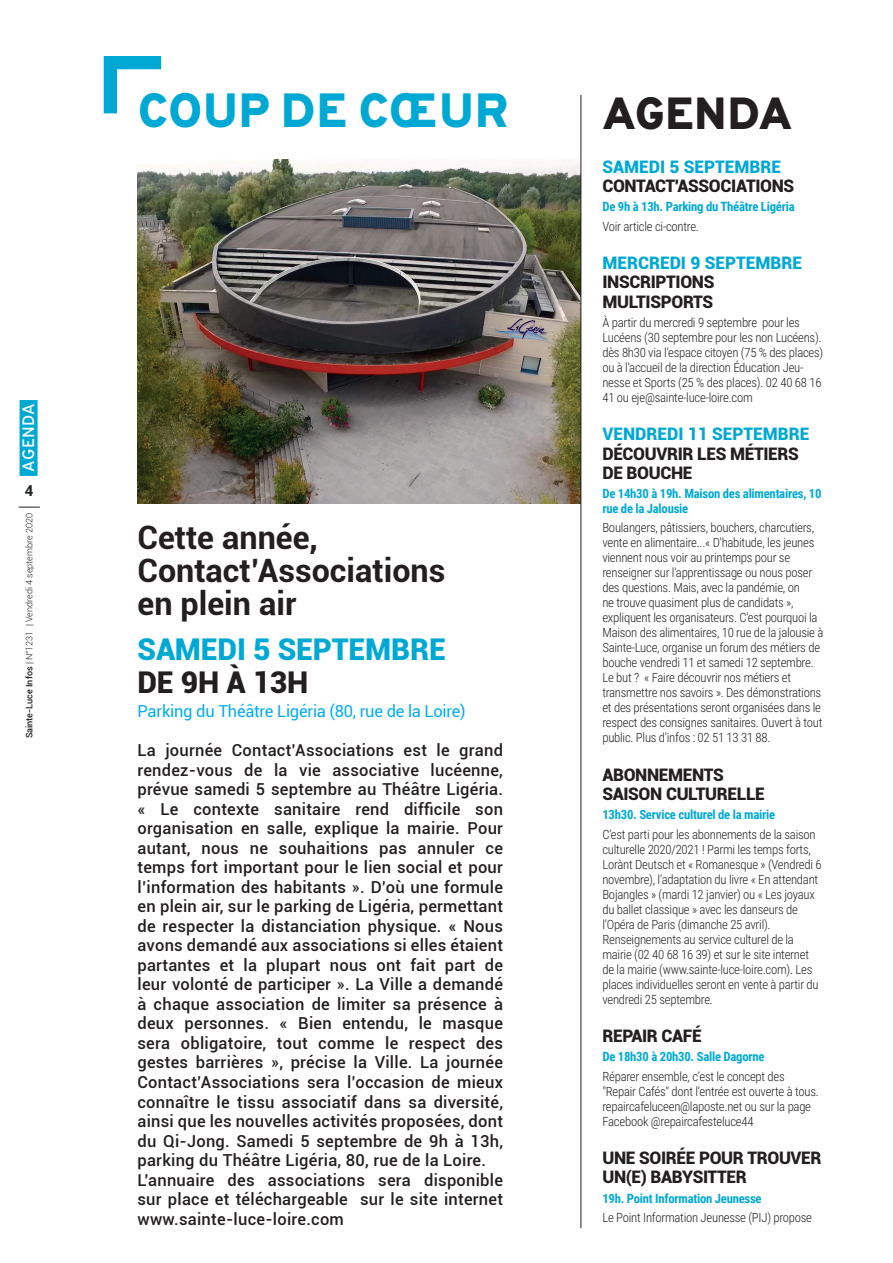
<style>
.page{position:relative;width:893px;height:1263px;background:#fff}
.page>*{position:absolute;margin:0;border:0;box-sizing:border-box;transform-origin:0 0}
.t1{font:800 48px "Overpass";letter-spacing:.01em;color:#00a9d4}
.t2{font:800 45px "Overpass";letter-spacing:.01em;color:#231f20}
.t3{font:700 32.25px/33px "Roboto";color:#231f20}
.t4{font:900 30px "Roboto";letter-spacing:-.005em;color:#00a9d4}
.t5{font:900 30px "Roboto";letter-spacing:-.005em;color:#231f20}
.t6{font:900 17.25px/19.2px "Roboto";letter-spacing:-.02em;color:#231f20}
.t7{font:900 17.25px "Roboto";color:#00a9d4}
.t8{font:500 16.5px/19.5px "Roboto";letter-spacing:.015em;color:#231f20}
.t9{font:16.5px "Roboto";letter-spacing:-.015em;color:#00aeef}
.t10{font:600 16.5px "Overpass";letter-spacing:.03em;color:#fff}
.t11{font:700 15px "Roboto";color:#231f20}
.t12{font:300 12.75px/15px "Roboto Condensed";letter-spacing:-.02em;color:#231f20}
.t13{font:700 12.75px/15px "Roboto Condensed";letter-spacing:-.02em;color:#00a9d4}
.t14{font:300 9px "Roboto";color:#231f20}
.s1{font-weight:500}
</style>
<div class="page">
<svg style="left:19px;top:507px;width:21px;height:1px"></svg>
<svg style="left:104px;top:56px;width:57px;height:57px"></svg>
<img style="left:138px;top:160px;width:443px;height:343px">
<hr style="left:581px;top:95px;width:1px;height:1133px;background:#231f20">
<div style="left:20px;top:400px;width:18px;height:76px;background:#00a9d4"></div>
<p class="t10" style="left:18px;top:472px;width:70px;rotate:-90deg">AGENDA</p>
<p class="t11" style="left:25px;top:480px;width:10px">4</p>
<p class="t14" style="left:23px;top:738px;width:226px;rotate:-90deg"><span class="s1">Sainte-Luce Infos</span> | N°1231 | Vendredi 4 septembre 2020</p>
<h1 class="t1" style="left:138px;top:81px;width:372px">COUP DE CŒUR</h1>
<h2 class="t2" style="left:603px;top:85px;width:191px">AGENDA</h2>
<h3 class="t3" style="left:137px;top:519px;width:309px">Cette année,<br>Contact’Associations en plein air</h3>
<h3 class="t4" style="left:137px;top:628px;width:310px">SAMEDI 5 SEPTEMBRE</h3>
<h3 class="t5" style="left:137px;top:661px;width:172px">DE 9H À 13H</h3>
<p class="t9" style="left:137px;top:700px;width:330px">Parking du Théâtre Ligéria (80, rue de la Loire)</p>
<p class="t8" style="left:137px;top:740px;width:367px">La journée Contact’Associations est le grand rendez-vous de la vie associative lucéenne, prévue samedi 5 septembre au Théâtre Ligéria. « Le contexte sanitaire rend difficile son organisation en salle, explique la mairie. Pour autant, nous ne souhaitions pas annuler ce temps fort important pour le lien social et pour l’information des habitants ». D’où une formule en plein air, sur le parking de Ligéria, permettant de respecter la distanciation physique. « Nous avons demandé aux associations si elles étaient partantes et la plupart nous ont fait part de leur volonté de participer ». La Ville a demandé à chaque association de limiter sa présence à deux personnes. « Bien entendu, le masque sera obligatoire, tout comme le respect des gestes barrières », précise la Ville. La journée Contact’Associations sera l’occasion de mieux connaître le tissu associatif dans sa diversité, ainsi que les nouvelles activités proposées, dont du Qi-Jong. Samedi 5 septembre de 9h à 13h, parking du Théâtre Ligéria, 80, rue de la Loire.<br>L'annuaire des associations sera disponible sur place et téléchargeable sur le site internet www.sainte-luce-loire.com</p>
<h3 class="t7" style="left:602px;top:154px;width:180px">SAMEDI 5 SEPTEMBRE</h3>
<h3 class="t6" style="left:602px;top:176px;width:193px">CONTACT'ASSOCIATIONS</h3>
<p class="t13" style="left:602px;top:199px;width:194px">De 9h à 13h. Parking du Théâtre Ligéria</p>
<p class="t12" style="left:602px;top:218px;width:98px">Voir article ci-contre.</p>
<h3 class="t7" style="left:602px;top:251px;width:201px">MERCREDI 9 SEPTEMBRE</h3>
<h3 class="t6" style="left:602px;top:272px;width:114px">INSCRIPTIONS<br>MULTISPORTS</h3>
<p class="t12" style="left:602px;top:314px;width:222px">À partir du mercredi 9 septembre pour les Lucéens (30 septembre pour les non Lucéens). dès 8h30 via l'espace citoyen (75 % des places) ou à l'accueil de la direction Éducation Jeu&shy;nesse et Sports (25 % des places). 02 40 68 16<br>41 ou eje@sainte-luce-loire.com</p>
<h3 class="t7" style="left:602px;top:422px;width:209px">VENDREDI 11 SEPTEMBRE</h3>
<h3 class="t6" style="left:602px;top:443px;width:198px">DÉCOUVRIR LES MÉTIERS<br>DE BOUCHE</h3>
<p class="t13" style="left:602px;top:486px;width:221px">De 14h30 à 19h. Maison des alimentaires, 10 rue de la Jalousie</p>
<p class="t12" style="left:602px;top:520px;width:223px">Boulangers, pâtissiers, bouchers, charcutiers, vente en alimentaire...« D'habitude, les jeunes viennent nous voir au printemps pour se renseigner sur l'apprentissage ou nous poser des questions. Mais, avec la pandémie, on<br>ne trouve quasiment plus de candidats », expliquent les organisateurs. C'est pourquoi la Maison des alimentaires, 10 rue de la jalousie à Sainte-Luce, organise un forum des métiers de bouche vendredi 11 et samedi 12 septembre.<br>Le but ? « Faire découvrir nos métiers et transmettre nos savoirs ». Des démonstrations et des présentations seront organisées dans le respect des consignes sanitaires. Ouvert à tout public. Plus d'infos : 02 51 13 31 88.</p>
<h3 class="t6" style="left:602px;top:764px;width:164px">ABONNEMENTS<br>SAISON CULTURELLE</h3>
<p class="t13" style="left:602px;top:807px;width:174px">13h30. Service culturel de la mairie</p>
<p class="t12" style="left:602px;top:826px;width:221px">C'est parti pour les abonnements de la saison culturelle 2020/2021 ! Parmi les temps forts, Lorànt Deutsch et « Romanesque » (Vendredi 6 novembre), l’adaptation du livre « En attendant Bojangles » (mardi 12 janvier) ou « Les joyaux du ballet classique » avec les danseurs de l’Opéra de Paris (dimanche 25 avril).<br>Renseignements au service culturel de la mairie (02 40 68 16 39) et sur le site internet de la mairie (www.sainte-luce-loire.com). Les places individuelles seront en vente à partir du vendredi 25 septembre.</p>
<h3 class="t6" style="left:602px;top:1026px;width:101px">REPAIR CAFÉ</h3>
<p class="t13" style="left:602px;top:1049px;width:164px">De 18h30 à 20h30. Salle Dagorne</p>
<p class="t12" style="left:602px;top:1068px;width:218px">Réparer ensemble, c’est le concept des "Repair Cafés" dont l’entrée est ouverte à tous. repaircafeluceen@laposte.net ou sur la page Facebook @repaircafesteluce44</p>
<h3 class="t6" style="left:602px;top:1148px;width:221px">UNE SOIRÉE POUR TROUVER<br>UN(E) BABYSITTER</h3>
<p class="t13" style="left:602px;top:1190px;width:161px">19h. Point Information Jeunesse</p>
<p class="t12" style="left:602px;top:1209px;width:211px">Le Point Information Jeunesse (PIJ) propose</p>
</div>
